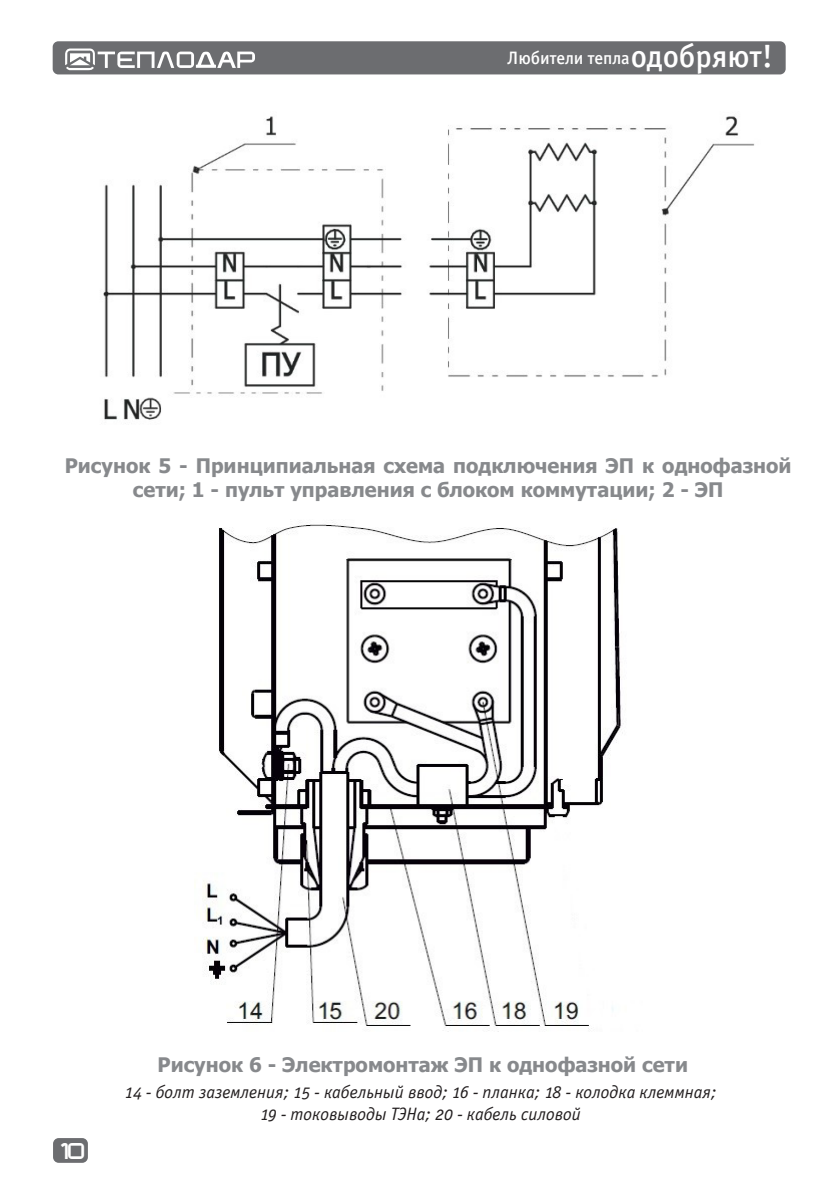
<style>
.page{position:relative;width:840px;height:1191px;background:#fff}
.page>*{position:absolute;margin:0;border:0;box-sizing:border-box;transform-origin:0 0}
.t1{font:700 20px/24px "Tahoma";color:#87898c;text-align:center}
.t2{font:italic 18px "Officina Sans Book OSC";color:#231f20}
.t3{font:18px "Officina Sans Medium C";letter-spacing:-.005em;color:#fff}
.t4{font:16px "teplodar";color:#fff}
.s1{font-size:32px}
</style>
<div class="page">
<div style="left:53px;top:1138px;width:35px;height:24px;background:#6c6d70;border-radius:6px"></div>
<div style="left:53px;top:41px;width:732px;height:33px;background:#6c6d70;border-radius:6px"></div>
<svg style="left:65px;top:48px;width:190px;height:22px"></svg>
<img style="left:103px;top:116px;width:652px;height:304px">
<img style="left:202px;top:520px;width:421px;height:511px">
<p class="t3" style="left:507px;top:48px;width:267px">Любители тепла<span class="s1">одобряют!</span></p>
<p class="t1" style="left:65px;top:454px;width:728px">Рисунок 5 - Принципиальная схема подключения ЭП к однофазной сети; 1 - пульт управления с блоком коммутации; 2 - ЭП</p>
<p class="t4" style="left:57px;top:1144px;width:29px">10</p>
<p class="t1" style="left:157px;top:1053px;width:532px">Рисунок 6 - Электромонтаж ЭП к однофазной сети</p>
<p class="t2" style="left:124px;top:1082px;width:593px">14 - болт заземления; 15 - кабельный ввод; 16 - планка; 18 - колодка клеммная;</p>
<p class="t2" style="left:260px;top:1103px;width:322px">19 - токовыводы ТЭНа; 20 - кабель силовой</p>
</div>
